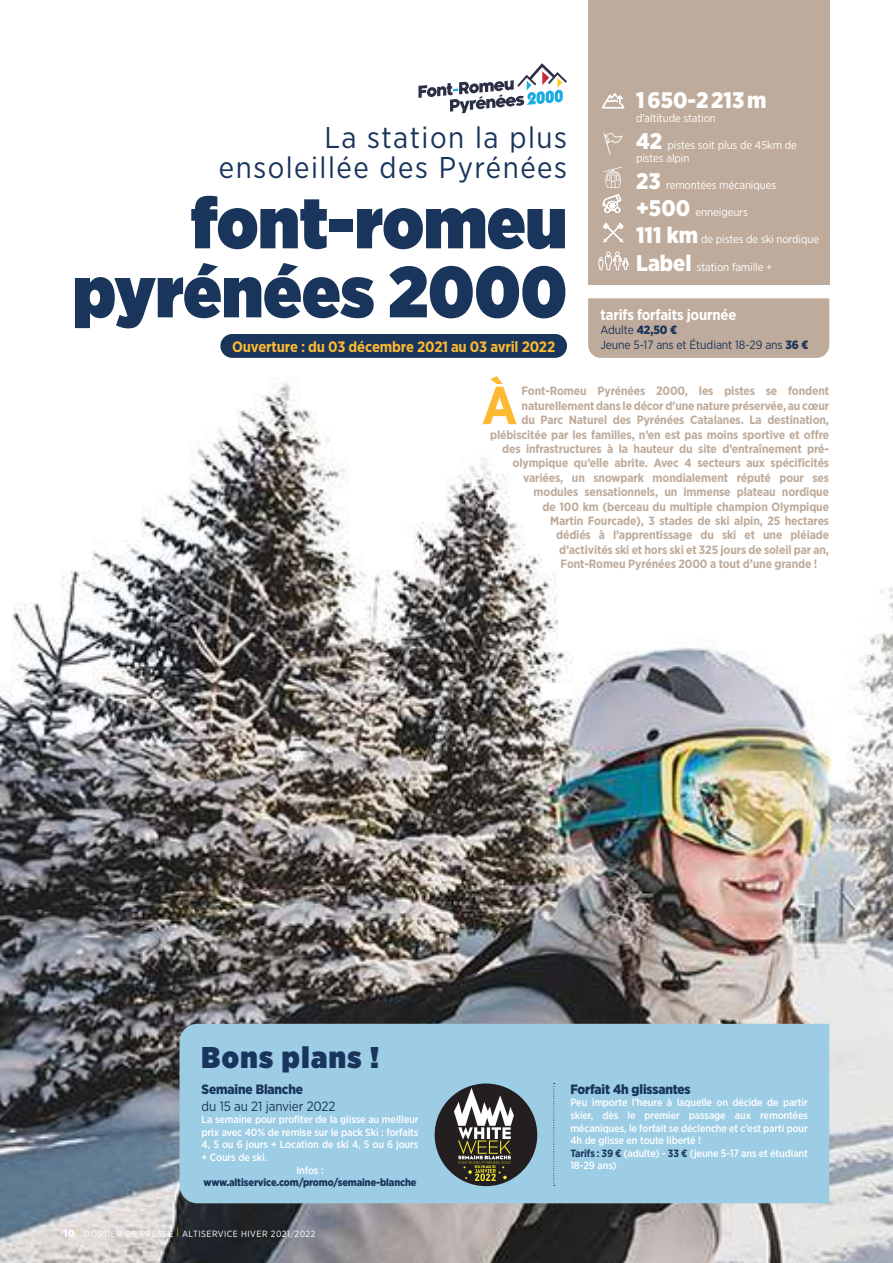
<style>
.page{position:relative;width:893px;height:1263px;background:#fff}
.page>*{position:absolute;margin:0;border:0;box-sizing:border-box;transform-origin:0 0}
.t1{font:900 72px/69px "Gotham Narrow";color:#1a355b;text-align:right}
.t2{font:700 53.1px "Gotham Narrow";color:#fdb931}
.t3{font:30px/30px "Gotham Narrow";letter-spacing:.05em;color:#1a355b;text-align:right}
.t4{font:900 30px "Gotham Narrow";letter-spacing:.05em;color:#1a355b}
.t5{font:900 22.5px "Gotham Narrow";color:#fff}
.t6{font:700 15px "Gotham Narrow";letter-spacing:-.01em;color:#fdb931}
.t7{font:700 15px "Gotham Narrow";letter-spacing:-.01em;color:#fff}
.t8{font:900 13.5px "Gotham Narrow";letter-spacing:-.01em;color:#1a355b}
.t9{font:13.5px "Gotham Narrow";letter-spacing:-.01em;color:#1a355b}
.t10{font:700 12px "Gotham Narrow";letter-spacing:-.01em;color:#bfab9b}
.t11{font:12px/14.4px "Gotham Narrow";letter-spacing:-.01em;color:#1a355b}
.t12{font:11.25px/13.5px "Gotham Narrow";letter-spacing:-.01em;color:#fff}
.t13{font:500 10.5px/12.6px "Gotham Narrow";letter-spacing:-.01em;color:#fff}
.t14{font:900 10.5px "Gotham Narrow";letter-spacing:-.01em;color:#1a355b}
.t15{font:9px "Gotham Narrow";letter-spacing:.05em;color:#fff}
.t16{font:4.05px "Eagle";color:#f4ed2f}
.s1{font-weight:900;font-size:22.5px}
.s2{font-weight:900}
.s3{font-weight:900;font-size:10.5px}
.s4{font-weight:700;color:#1a355b}
</style>
<div class="page">
<img style="left:0;top:300px;width:893px;height:963px">
<svg style="left:418px;top:63px;width:149px;height:50px"></svg>
<div style="left:588px;top:0;width:241px;height:285px;background:#bfab9b"></div>
<svg style="left:603px;top:133px;width:20px;height:21px"></svg>
<svg style="left:604px;top:167px;width:18px;height:21px"></svg>
<svg style="left:602px;top:93px;width:22px;height:15px"></svg>
<svg style="left:602px;top:195px;width:19px;height:18px"></svg>
<svg style="left:603px;top:223px;width:20px;height:20px"></svg>
<div style="left:220px;top:334px;width:347px;height:24px;background:#1a355b;border-radius:12px"></div>
<div style="left:588px;top:298px;width:241px;height:60px;background:#bfab9b"></div>
<div style="left:180px;top:1024px;width:649px;height:179px;background:#9ccde5"></div>
<div style="left:435px;top:1083px;width:102px;height:103px;background:#231f20;border-radius:50%"></div>
<svg style="left:454px;top:1088px;width:60px;height:93px"></svg>
<svg style="left:553px;top:1083px;width:2px;height:103px"></svg>
<svg style="left:598px;top:251px;width:31px;height:20px"></svg>
<h3 class="t3" style="left:219px;top:122px;width:350px">La station la plus ensoleillée des Pyrénées</h3>
<h1 class="t1" style="left:73px;top:187px;width:496px">font-romeu pyrénées 2000</h1>
<p class="t6" style="left:232px;top:337px;width:324px">Ouverture : du 03 décembre 2021 au 03 avril 2022</p>
<h3 class="t5" style="left:636px;top:85px;width:132px">1 650-2 213 m</h3>
<p class="t12" style="left:636px;top:111px;width:81px">d’altitude station</p>
<p class="t12" style="left:636px;top:138px;width:162px"><span class="s1">42</span> pistes soit plus de 45km de pistes alpin</p>
<p class="t12" style="left:636px;top:178px;width:142px"><span class="s1">23</span> remontées mécaniques</p>
<p class="t12" style="left:636px;top:205px;width:113px"><span class="s1">+500</span> enneigeurs</p>
<p class="t12" style="left:636px;top:232px;width:184px"><span class="s1">111 km</span> de pistes de ski nordique</p>
<p class="t12" style="left:636px;top:260px;width:138px"><span class="s1">Label</span> station famille +</p>
<p class="t7" style="left:600px;top:305px;width:138px">tarifs forfaits journée</p>
<p class="t11" style="left:600px;top:322px;width:210px">Adulte <span class="s2">42,50 €<br></span>Jeune 5-17 ans et Étudiant 18-29 ans <span class="s2">36 €</span></p>
<h2 class="t2" style="left:482px;top:371px;width:37px">À</h2>
<p class="t10" style="left:522px;top:383px;width:309px">Font-Romeu Pyrénées 2000, les pistes se fondent</p>
<p class="t10" style="left:522px;top:398px;width:309px">naturellement dans le décor d’une nature préservée, au cœur</p>
<p class="t10" style="left:522px;top:412px;width:309px">du Parc Naturel des Pyrénées Catalanes. La destination,</p>
<p class="t10" style="left:490px;top:427px;width:341px">plébiscitée par les familles, n’en est pas moins sportive et offre</p>
<p class="t10" style="left:502px;top:441px;width:329px">des infrastructures à la hauteur du site d’entraînement pré-</p>
<p class="t10" style="left:513px;top:455px;width:318px">olympique qu’elle abrite. Avec 4 secteurs aux spécificités</p>
<p class="t10" style="left:523px;top:470px;width:307px">variées, un snowpark mondialement réputé pour ses</p>
<p class="t10" style="left:534px;top:484px;width:297px">modules sensationnels, un immense plateau nordique</p>
<p class="t10" style="left:543px;top:499px;width:288px">de 100 km (berceau du multiple champion Olympique</p>
<p class="t10" style="left:550px;top:513px;width:281px">Martin Fourcade), 3 stades de ski alpin, 25 hectares</p>
<p class="t10" style="left:556px;top:527px;width:274px">dédiés à l’apprentissage du ski et une pléiade</p>
<p class="t10" style="left:559px;top:542px;width:271px">d’activités ski et hors ski et 325 jours de soleil par an,</p>
<p class="t10" style="left:561px;top:556px;width:258px">Font-Romeu Pyrénées 2000 a tout d’une grande !</p>
<h3 class="t4" style="left:202px;top:1037px;width:179px">Bons plans !</h3>
<p class="t8" style="left:202px;top:1081px;width:103px">Semaine Blanche</p>
<p class="t9" style="left:202px;top:1097px;width:135px">du 15 au 21 janvier 2022</p>
<p class="t13" style="left:202px;top:1113px;width:218px">La semaine pour profiter de la glisse au meilleur</p>
<p class="t13" style="left:202px;top:1125px;width:218px">prix avec 40% de remise sur le pack Ski : forfaits</p>
<p class="t13" style="left:202px;top:1138px;width:218px">4, 5 ou 6 jours + Location de ski 4, 5 ou 6 jours</p>
<p class="t13" style="left:202px;top:1151px;width:67px">+ Cours de ski.</p>
<p class="t13" style="left:296px;top:1163px;width:29px">Infos :</p>
<p class="t14" style="left:204px;top:1175px;width:215px">www.altiservice.com/promo/semaine-blanche</p>
<p class="t15" style="left:64px;top:1228px;width:253px"><span class="s3">10</span> <sup>|</sup> DOSSIER DE PRESSE <sup>|</sup> ALTISERVICE HIVER 2021/2022</p>
<p class="t16" style="left:475px;top:1164px;width:22px">DU 15 AU 21</p>
<p class="t8" style="left:570px;top:1080px;width:122px">Forfait 4h glissantes</p>
<p class="t13" style="left:570px;top:1096px;width:239px">Peu importe l’heure à laquelle on décide de partir skier, dès le premier passage aux remontées mécaniques, le forfait se déclenche et c’est parti pour 4h de glisse en toute liberté !<br><span class="s4">Tarifs : 39 €</span> (adulte) - <span class="s4">33 €</span> (jeune 5-17 ans et étudiant 18-29 ans)</p>
</div>
